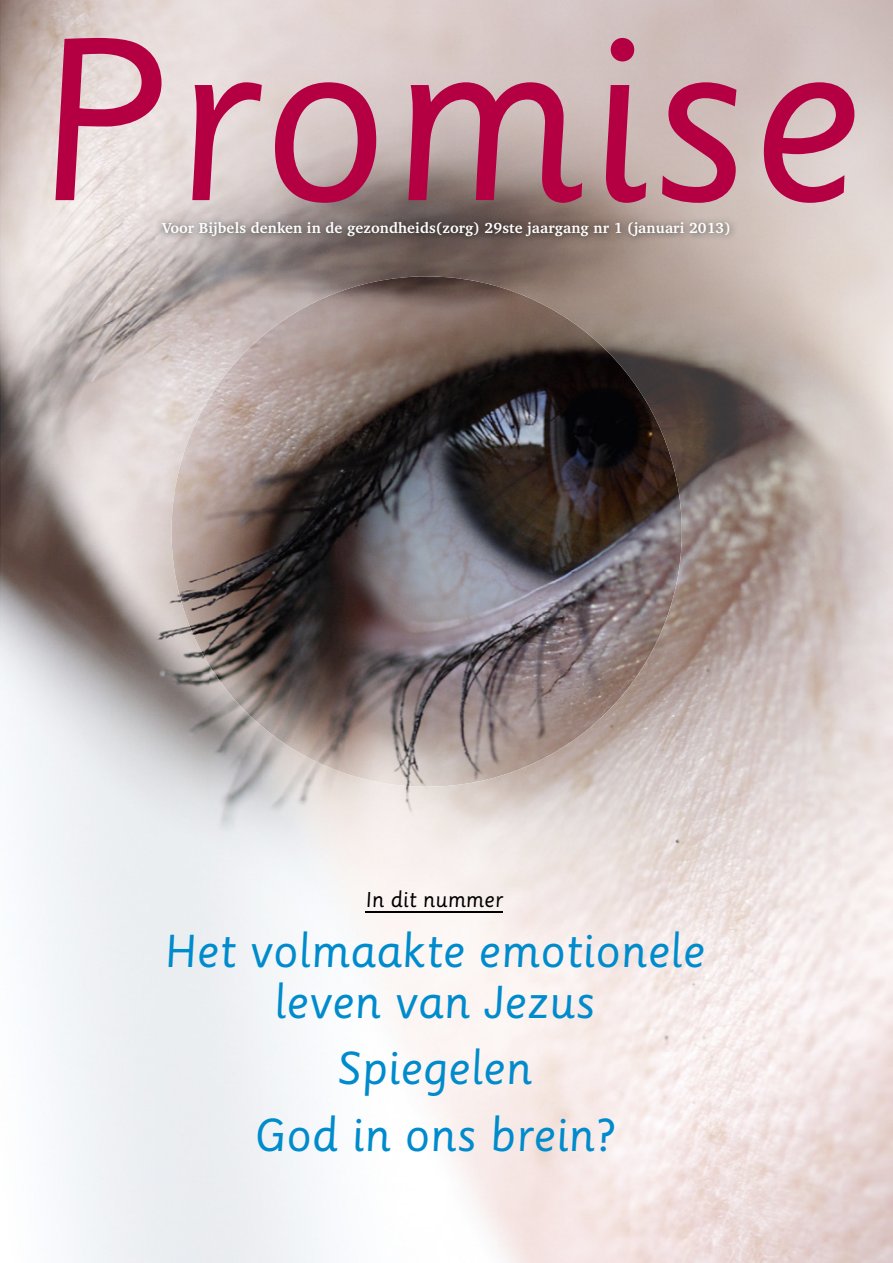
<style>
.page{position:relative;width:893px;height:1263px;background:#fff}
.page>*{position:absolute;margin:0;border:0;box-sizing:border-box;transform-origin:0 0}
.t1{font:226.5px "Sassoon Primary";color:#b40043}
.t2{font:45px/51px "Sassoon Primary";color:#008bcc;text-align:center}
.t3{font:21px "Sassoon Primary";color:#000}
.t4{font:700 15px "Charter IT Cby BT";letter-spacing:.01em;color:#fff}
</style>
<div class="page">
<img style="left:171px;top:276px;width:511px;height:511px;border-radius:255px">
<img style="left:0;top:0;width:840px;height:316px">
<img style="left:0;top:315px;width:210px;height:948px">
<img style="left:209px;top:315px;width:83px;height:54px">
<img style="left:562px;top:315px;width:279px;height:54px">
<img style="left:209px;top:368px;width:22px;height:29px">
<img style="left:622px;top:368px;width:219px;height:53px">
<img style="left:630px;top:420px;width:211px;height:843px">
<img style="left:209px;top:666px;width:54px;height:597px">
<img style="left:315px;top:761px;width:211px;height:502px">
<hr style="left:366px;top:912px;width:137px;height:1px;background:#000">
<img style="left:155px;top:215px;width:582px;height:29px">
<h1 class="t1" style="left:31px;top:-13px;width:832px">Promise</h1>
<p class="t4" style="left:162px;top:219px;width:570px">Voor Bijbels denken in de gezondheids(zorg) 29ste jaargang nr 1 (januari 2013)</p>
<h3 class="t3" style="left:366px;top:888px;width:139px">In dit nummer</h3>
<h2 class="t2" style="left:164px;top:927px;width:542px">Het volmaakte emotionele leven van Jezus</h2>
<h2 class="t2" style="left:254px;top:1036px;width:362px;line-height:66px">Spiegelen<br>God in ons brein?</h2>
</div>
